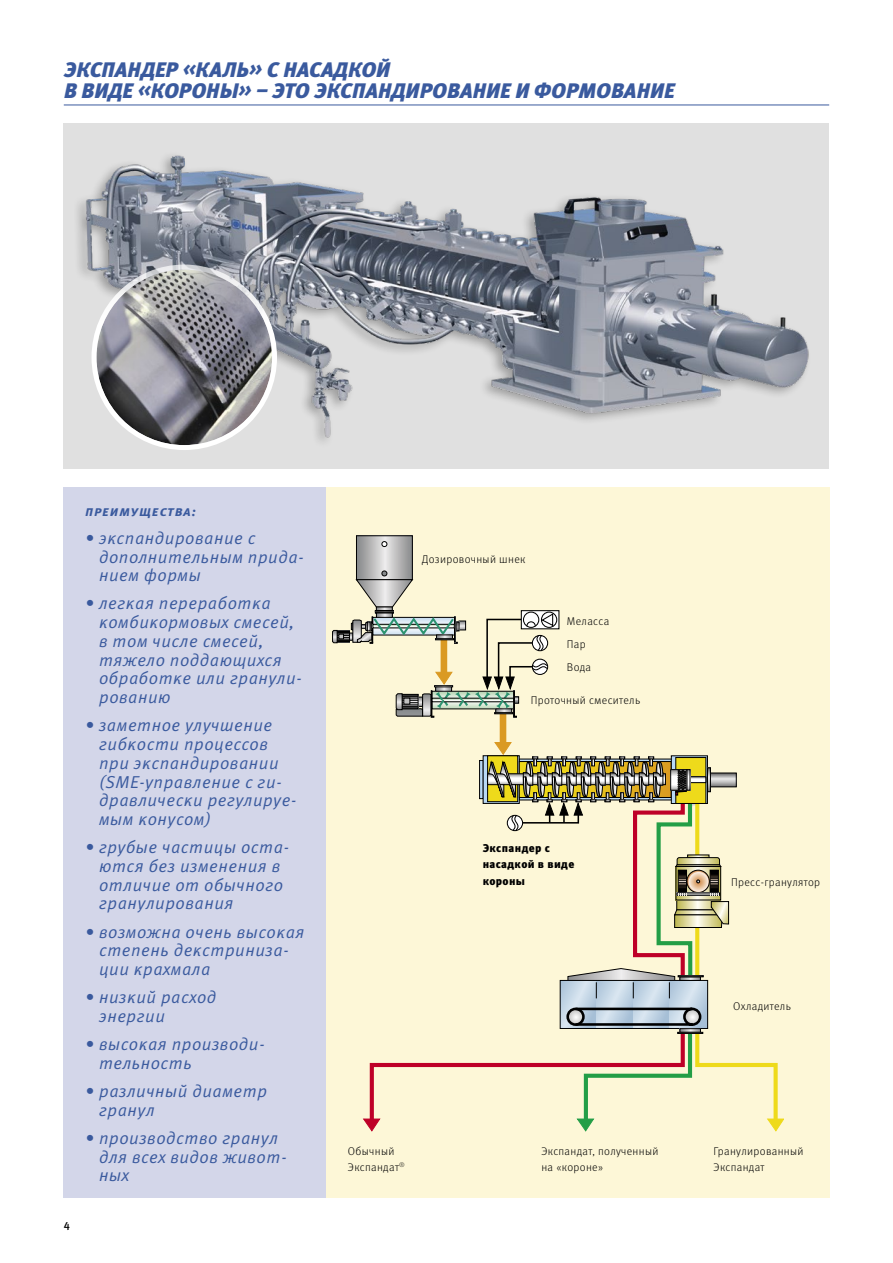
<style>
.page{position:relative;width:893px;height:1263px;background:#fff}
.page>*{position:absolute;margin:0;border:0;box-sizing:border-box;transform-origin:0 0}
.t1{font:italic 900 21px/21px "Meta Pro";letter-spacing:.005em;color:#3a5a9e}
.t2{font:17.25px/18.8px "Meta Pro Norm Ita";letter-spacing:.03em;color:#3a5a9e}
.t3{font:italic 700 14.1px "Meta Pro";letter-spacing:.06em;color:#3a5a9e}
.t4{font:300 11.25px/16.2px "Meta Pro";letter-spacing:.03em;color:#000}
.t5{font:900 11.25px/16.2px "Meta Pro";letter-spacing:.03em;color:#000}
.t6{font:500 11.25px "Meta Pro";color:#000}
</style>
<div class="page">
<hr style="left:64px;top:105px;width:765px;height:1px;background:#3a5a9e">
<div style="left:64px;top:123px;width:765px;height:346px;background:#e0e0e0"></div>
<img style="left:81px;top:155px;width:728px;height:295px">
<div style="left:326px;top:488px;width:503px;height:710px;background:#fdf7d7"></div>
<svg style="left:368px;top:799px;width:120px;height:321px"></svg>
<div style="left:500px;top:711px;width:6px;height:35px;background:#da9a23"></div>
<svg style="left:363px;top:1119px;width:17px;height:12px"></svg>
<svg style="left:554px;top:610px;width:5px;height:19px"></svg>
<div style="left:541px;top:612px;width:16px;height:16px;border:1px solid #000;border-radius:50%"></div>
<svg style="left:479px;top:760px;width:4px;height:39px"></svg>
<div style="left:483px;top:756px;width:36px;height:47px;background:#b8d8f5"></div>
<svg style="left:487px;top:755px;width:31px;height:47px"></svg>
<svg style="left:358px;top:537px;width:53px;height:33px"></svg>
<div style="left:356px;top:535px;width:57px;height:45px;border:1px solid #000"></div>
<svg style="left:381px;top:541px;width:17px;height:15px"></svg>
<svg style="left:332px;top:570px;width:222px;height:147px"></svg>
<svg style="left:488px;top:742px;width:296px;height:389px"></svg>
<svg style="left:94px;top:267px;width:181px;height:181px"></svg>
<img style="left:96px;top:269px;width:176px;height:176px;border-radius:88px">
<div style="left:92px;top:265px;width:185px;height:185px;border:5px solid #fff;border-radius:50%"></div>
<div style="left:64px;top:488px;width:262px;height:710px;background:#d3d6e9"></div>
<p class="t1" style="left:64px;top:58px;width:612px">ЭКСПАНДЕР «КАЛЬ» С НАСАДКОЙ<br>В ВИДЕ «КОРОНЫ» – ЭТО ЭКСПАНДИРОВАНИЕ И ФОРМОВАНИЕ</p>
<p class="t3" style="left:85px;top:500px;width:112px">преимущества:</p>
<p class="t2" style="left:99px;top:527px;width:207px;text-indent:-14px">• экспандирование с дополнительным прида&shy;нием формы</p>
<p class="t2" style="left:99px;top:593px;width:204px;text-indent:-14px">• легкая переработка комбикормовых смесей, в том числе смесей, тяжело поддающихся обработке или гранули&shy;рованию</p>
<p class="t2" style="left:99px;top:715px;width:199px;text-indent:-14px">• заметное улучшение гибкости процессов при экспандировании (SME-управление с ги&shy;дравлически регулируе&shy;мым конусом)</p>
<p class="t2" style="left:99px;top:837px;width:192px;text-indent:-14px">• грубые частицы оста&shy;ются без изменения в отличие от обычного гранулирования</p>
<p class="t2" style="left:99px;top:921px;width:207px;text-indent:-14px">• возможна очень высокая степень декстриниза&shy;ции крахмала</p>
<p class="t2" style="left:99px;top:987px;width:119px;text-indent:-14px">• низкий расход энергии</p>
<p class="t2" style="left:99px;top:1034px;width:167px;text-indent:-14px">• высокая производи&shy;тельность</p>
<p class="t2" style="left:99px;top:1080px;width:169px;text-indent:-14px">• различный диаметр гранул</p>
<p class="t2" style="left:99px;top:1127px;width:189px;text-indent:-14px">• производство гранул для всех видов живот&shy;ных</p>
<p class="t6" style="left:64px;top:1216px;width:8px">4</p>
<p class="t4" style="left:422px;top:550px;width:105px">Дозировочный шнек</p>
<p class="t4" style="left:567px;top:608px;width:44px;line-height:23.2px">Меласса<br>Пар<br>Вода</p>
<p class="t4" style="left:531px;top:691px;width:111px">Проточный смеситель</p>
<p class="t5" style="left:483px;top:839px;width:93px">Экспандер с насадкой в виде короны</p>
<p class="t4" style="left:731px;top:874px;width:91px">Пресс-гранулятор</p>
<p class="t4" style="left:733px;top:998px;width:59px">Охладитель</p>
<p class="t4" style="left:348px;top:1142px;width:58px">Обычный<br>Экспандат<sup>®</sup></p>
<p class="t4" style="left:541px;top:1142px;width:119px">Экспандат, полученный на «короне»</p>
<p class="t4" style="left:714px;top:1142px;width:91px">Гранулированный<br>Экспандат</p>
</div>
